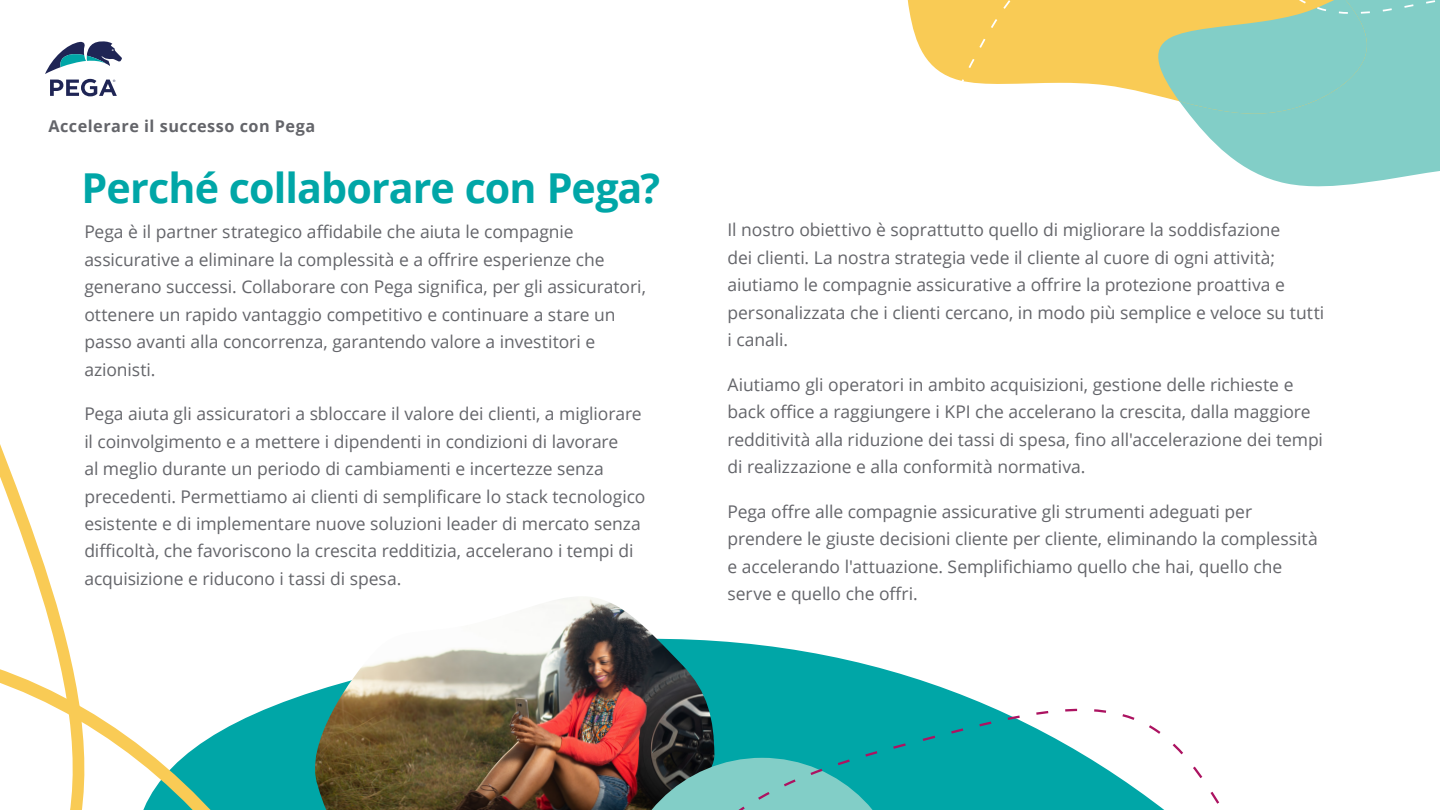
<style>
.page{position:relative;width:1440px;height:810px;background:#fff}
.page>*{position:absolute;margin:0;border:0;box-sizing:border-box;transform-origin:0 0}
.t1{font:700 41.25px "Open Sans";letter-spacing:-.02em;color:#00a6a7}
.t2{font:17.5px/27.5px "Open Sans";letter-spacing:-.005em;color:#64656a}
.t3{font:700 16.25px "Open Sans";letter-spacing:.03em;color:#64656a}
</style>
<div class="page">
<svg style="left:907px;top:0;width:533px;height:187px"></svg>
<svg style="left:715px;top:641px;width:257px;height:83px;fill:#00a6a7"></svg>
<svg style="left:0;top:96px;width:93px;height:496px"></svg>
<svg style="left:0;top:592px;width:310px;height:218px"></svg>
<img style="left:310px;top:597px;width:405px;height:213px">
<svg style="left:619px;top:750px;width:33px;height:60px;background:#5e1e22"></svg>
<svg style="left:940px;top:699px;width:195px;height:25px"></svg>
<svg style="left:652px;top:724px;width:568px;height:86px"></svg>
<svg style="left:45px;top:41px;width:77px;height:55px"></svg>
<p class="t3" style="left:48px;top:115px;width:268px">Accelerare il successo con Pega</p>
<h1 class="t1" style="left:82px;top:159px;width:580px">Perché collaborare con Pega?</h1>
<p class="t2" style="left:84px;top:218px;width:563px">Pega è il partner strategico affidabile che aiuta le compagnie assicurative a eliminare la complessità e a offrire esperienze che generano successi. Collaborare con Pega significa, per gli assicuratori, ottenere un rapido vantaggio competitivo e continuare a stare un passo avanti alla concorrenza, garantendo valore a investitori e azionisti.</p>
<p class="t2" style="left:84px;top:399px;width:562px">Pega aiuta gli assicuratori a sbloccare il valore dei clienti, a migliorare il coinvolgimento e a mettere i dipendenti in condizioni di lavorare<br>al meglio durante un periodo di cambiamenti e incertezze senza precedenti. Permettiamo ai clienti di semplificare lo stack tecnologico esistente e di implementare nuove soluzioni leader di mercato senza difficoltà, che favoriscono la crescita redditizia, accelerano i tempi di acquisizione e riducono i tassi di spesa.</p>
<p class="t2" style="left:728px;top:216px;width:598px">Il nostro obiettivo è soprattutto quello di migliorare la soddisfazione<br>dei clienti. La nostra strategia vede il cliente al cuore di ogni attività; aiutiamo le compagnie assicurative a offrire la protezione proattiva e personalizzata che i clienti cercano, in modo più semplice e veloce su tutti i canali.</p>
<p class="t2" style="left:728px;top:370px;width:597px">Aiutiamo gli operatori in ambito acquisizioni, gestione delle richieste e back office a raggiungere i KPI che accelerano la crescita, dalla maggiore redditività alla riduzione dei tassi di spesa, fino all'accelerazione dei tempi di realizzazione e alla conformità normativa.</p>
<p class="t2" style="left:728px;top:497px;width:592px">Pega offre alle compagnie assicurative gli strumenti adeguati per prendere le giuste decisioni cliente per cliente, eliminando la complessità e accelerando l'attuazione. Semplifichiamo quello che hai, quello che serve e quello che offri.</p>
</div>
